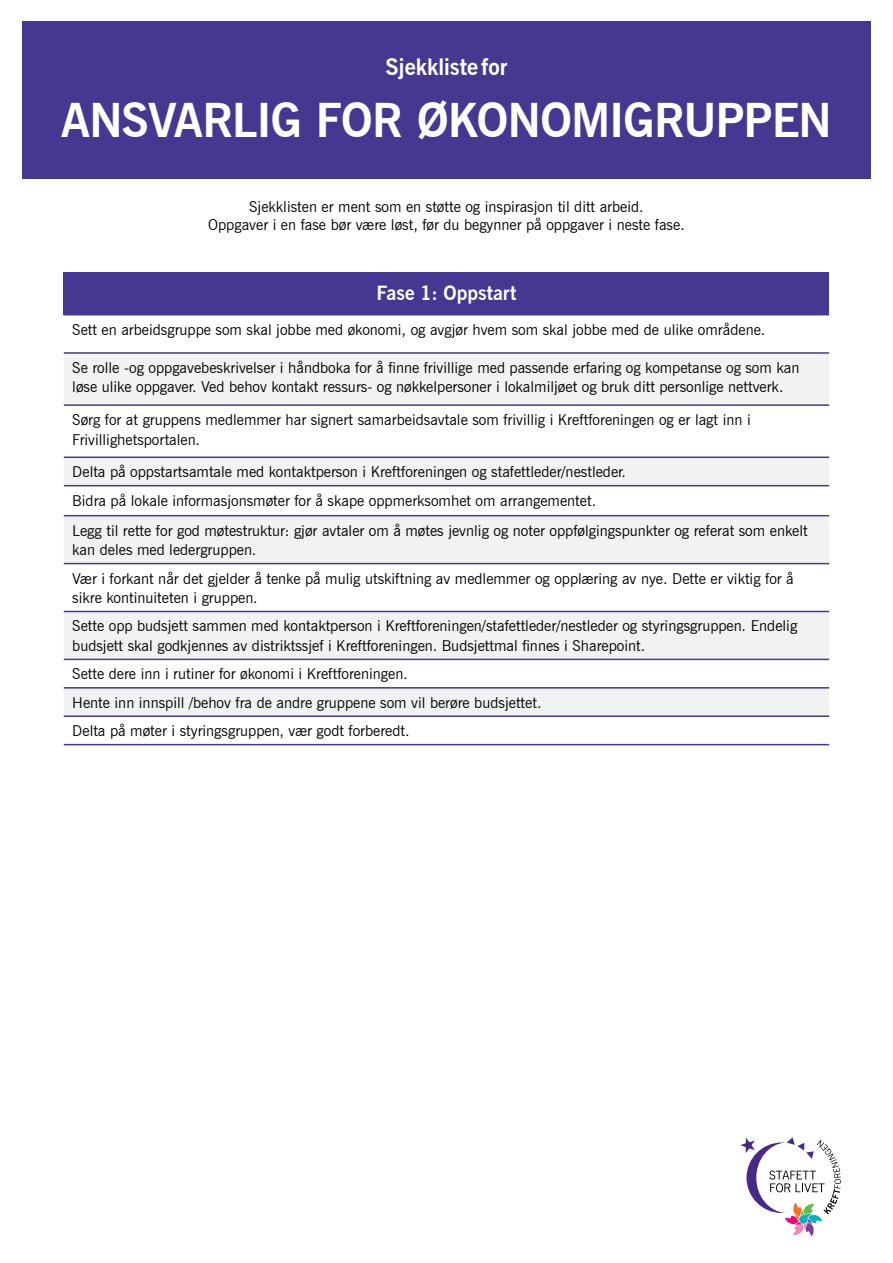
<style>
.page{position:relative;width:893px;height:1263px;background:#fff}
.page>*{position:absolute;margin:0;border:0;box-sizing:border-box;transform-origin:0 0}
.t1{font:700 46.5px "News Gothic BT";letter-spacing:-.02em;color:#fff}
.t2{font:700 22.5px "News Gothic BT";color:#fff}
.t3{font:700 19.5px "News Gothic BT";color:#fff}
.t4{font:15px/19.5px "News Gothic BT";color:#000}
</style>
<div class="page">
<div style="left:22px;top:22px;width:849px;height:157px;background:#443890"></div>
<svg style="left:740px;top:1137px;width:101px;height:99px"></svg>
<div style="left:64px;top:272px;width:765px;height:43px;background:#443890"></div>
<svg style="left:64px;top:354px;width:765px;height:361px;fill:#f1f2f2"></svg>
<hr style="left:64px;top:456px;width:765px;height:2px;background:#443890">
<hr style="left:64px;top:352px;width:765px;height:2px;background:#443890">
<hr style="left:64px;top:404px;width:765px;height:2px;background:#443890">
<hr style="left:64px;top:485px;width:765px;height:1px;background:#443890">
<hr style="left:64px;top:515px;width:765px;height:1px;background:#443890">
<hr style="left:64px;top:563px;width:765px;height:1px;background:#443890">
<hr style="left:64px;top:611px;width:765px;height:1px;background:#443890">
<hr style="left:64px;top:659px;width:765px;height:1px;background:#443890">
<hr style="left:64px;top:687px;width:765px;height:1px;background:#443890">
<hr style="left:64px;top:715px;width:765px;height:2px;background:#443890">
<hr style="left:64px;top:744px;width:765px;height:1px;background:#443890">
<h2 class="t2" style="left:385px;top:57px;width:124px">Sjekkliste for</h2>
<h1 class="t1" style="left:61px;top:98px;width:772px">ANSVARLIG FOR ØKONOMIGRUPPEN</h1>
<p class="t4" style="left:208px;top:199px;width:478px;line-height:18px;text-align:center">Sjekklisten er ment som en støtte og inspirasjon til ditt arbeid.<br>Oppgaver i en fase bør være løst, før du begynner på oppgaver i neste fase.</p>
<h3 class="t3" style="left:377px;top:284px;width:141px">Fase 1: Oppstart</h3>
<p class="t4" style="left:72px;top:320px;width:695px">Sett en arbeidsgruppe som skal jobbe med økonomi, og avgjør hvem som skal jobbe med de ulike områdene.</p>
<p class="t4" style="left:72px;top:358px;width:729px">Se rolle -og oppgavebeskrivelser i håndboka for å finne frivillige med passende erfaring og kompetanse og som kan løse ulike oppgaver. Ved behov kontakt ressurs- og nøkkelpersoner i lokalmiljøet og bruk ditt personlige nettverk.</p>
<p class="t4" style="left:72px;top:411px;width:680px">Sørg for at gruppens medlemmer har signert samarbeidsavtale som frivillig i Kreftforeningen og er lagt inn i<br>Frivillighetsportalen.</p>
<p class="t4" style="left:72px;top:458px;width:555px;line-height:28.3px">Delta på oppstartsamtale med kontaktperson i Kreftforeningen og stafettleder/nestleder.<br>Bidra på lokale informasjonsmøter for å skape oppmerksomhet om arrangementet.</p>
<p class="t4" style="left:72px;top:521px;width:737px">Legg til rette for god møtestruktur: gjør avtaler om å møtes jevnlig og noter oppfølgingspunkter og referat som enkelt kan deles med ledergruppen.</p>
<p class="t4" style="left:72px;top:569px;width:723px">Vær i forkant når det gjelder å tenke på mulig utskiftning av medlemmer og opplæring av nye. Dette er viktig for å sikre kontinuiteten i gruppen.</p>
<p class="t4" style="left:72px;top:617px;width:726px">Sette opp budsjett sammen med kontaktperson i Kreftforeningen/stafettleder/nestleder og styringsgruppen. Endelig budsjett skal godkjennes av distriktssjef i Kreftforeningen. Budsjettmal finnes i Sharepoint.</p>
<p class="t4" style="left:72px;top:660px;width:471px;line-height:28.3px">Sette dere inn i rutiner for økonomi i Kreftforeningen.<br>Hente inn innspill /behov fra de andre gruppene som vil berøre budsjettet.<br>Delta på møter i styringsgruppen, vær godt forberedt.</p>
</div>
